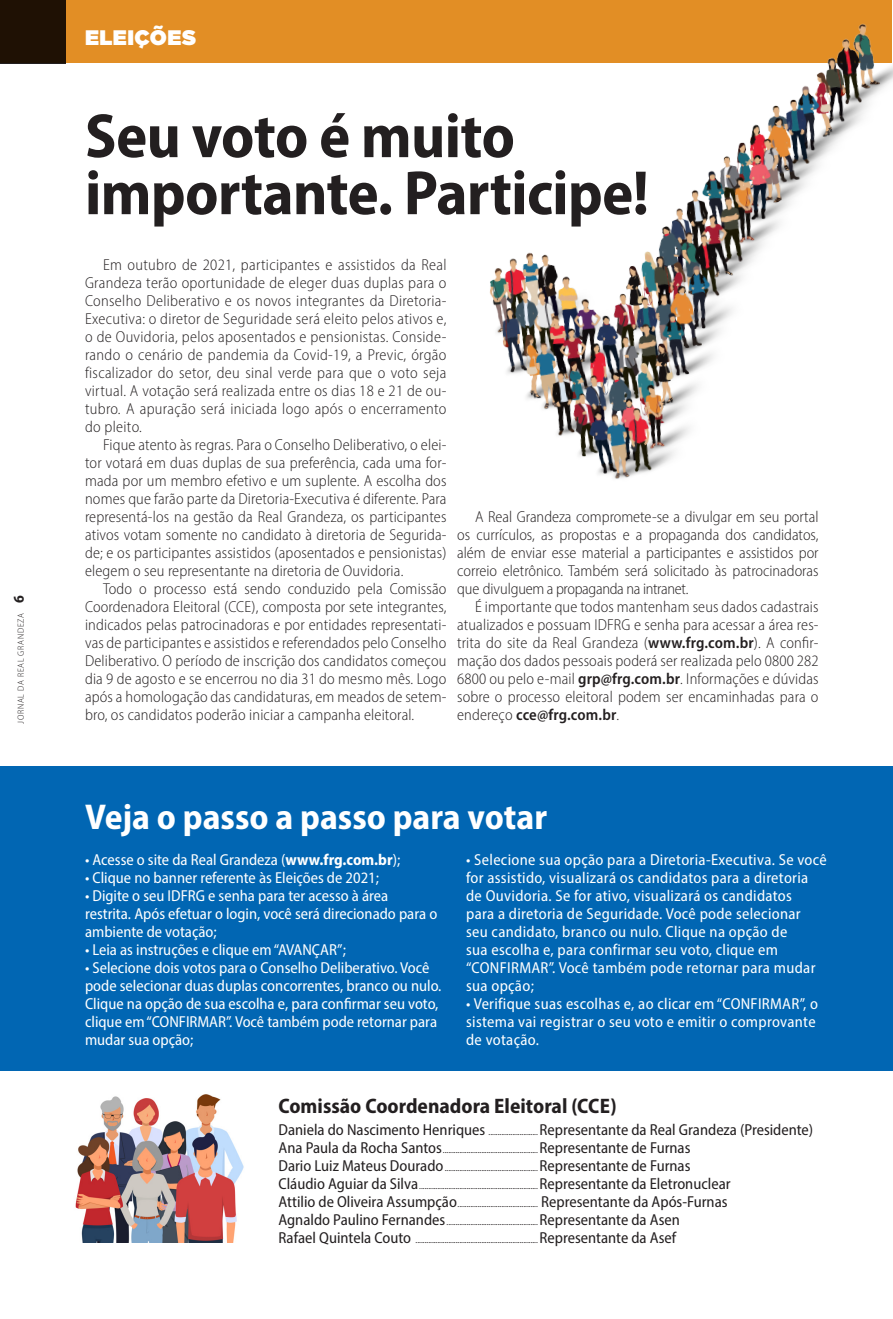
<style>
.page{position:relative;width:893px;height:1319px;background:#fff}
.page>*{position:absolute;margin:0;border:0;box-sizing:border-box;transform-origin:0 0}
._1_TITULO{font:700 semi-condensed 63px "Myriad Pro";letter-spacing:-.01em;color:#231f20}
._1_TEXTO_BOX_VAZADO{font:700 semi-condensed 36px "Myriad Pro";color:#fff}
._1_TIT_PEQ{font:700 semi-condensed 21px "Myriad Pro";color:#231f20}
._1_RUBRICA{font:900 21px "Gotham";letter-spacing:.025em;color:#fff}
._1_TEXTO{font:300 semi-condensed 15.9px/18px "Myriad Pro";letter-spacing:.01em;color:#231f20;text-align:justify}
._1_TEXTO_BOX_VAZADO-2{font:semi-condensed 15.9px/18px "Myriad Pro";letter-spacing:.005em;color:#fff}
._1_TEXTO_BOX_VAZADO-3{font:semi-condensed 15.9px "Myriad Pro";color:#231f20}
._1_TEXTO_BOX_VAZADO-4{font:semi-condensed 9px "Myriad Pro";color:#231f20}
.t1{font:300 semi-condensed 9px "Myriad Pro";letter-spacing:.08em;color:#231f20}
.s1{font-weight:700;font-size:15px}
.s2{font-weight:600}
.s3{font-weight:700}
.s4{font-size:9px}
.s5{font-size:15.9px}
</style>
<div class="page">
<div style="left:0;top:0;width:892px;height:63px;background:#e28e25"></div>
<div style="left:0;top:0;width:66px;height:64px;background:#1f1104"></div>
<div style="left:0;top:766px;width:893px;height:305px;background:#0166b3"></div>
<img style="left:75px;top:1094px;width:169px;height:148px">
<img style="left:489px;top:23px;width:404px;height:456px">
<p class="t1" style="left:15px;top:723px;width:130px;rotate:-90deg">JORNAL DA REAL GRANDEZA <span class="s1">6</span></p>
<p class="_1_RUBRICA" style="left:85px;top:22px;width:112px">ELEIÇÕES</p>
<p class="_1_TITULO" style="left:85px;top:95px;width:431px">Seu voto é muito</p>
<p class="_1_TITULO" style="left:85px;top:152px;width:565px">importante. Participe!</p>
<p class="_1_TEXTO" style="left:85px;top:256px;width:363px;text-indent:18px">Em outubro de 2021, participantes e assistidos da Real Grandeza terão oportunidade de eleger duas duplas para o Conselho Deliberativo e os novos integrantes da Diretoria-Executiva: o diretor de Seguridade será eleito pelos ativos e, o de Ouvidoria, pelos aposentados e pensionistas. Conside&shy;rando o cenário de pandemia da Covid-19, a Previc, órgão fiscalizador do setor, deu sinal verde para que o voto seja virtual. A votação será realizada entre os dias 18 e 21 de ou&shy;tubro. A apuração será iniciada logo após o encerramento do pleito.</p>
<p class="_1_TEXTO" style="left:85px;top:436px;width:363px;text-indent:18px">Fique atento às regras. Para o Conselho Deliberativo, o elei&shy;tor votará em duas duplas de sua preferência, cada uma for&shy;mada por um membro efetivo e um suplente. A escolha dos nomes que farão parte da Diretoria-Executiva é diferente. Para representá-los na gestão da Real Grandeza, os participantes ativos votam somente no candidato à diretoria de Segurida&shy;de; e os participantes assistidos (aposentados e pensionistas) elegem o seu representante na diretoria de Ouvidoria.</p>
<p class="_1_TEXTO" style="left:85px;top:580px;width:363px;text-indent:18px">Todo o processo está sendo conduzido pela Comissão Coordenadora Eleitoral (CCE), composta por sete integrantes, indicados pelas patrocinadoras e por entidades representati&shy;vas de participantes e assistidos e referendados pelo Conselho Deliberativo. O período de inscrição dos candidatos começou dia 9 de agosto e se encerrou no dia 31 do mesmo mês. Logo após a homologação das candidaturas, em meados de setem&shy;bro, os candidatos poderão iniciar a campanha eleitoral.</p>
<p class="_1_TEXTO" style="left:457px;top:508px;width:363px;text-indent:18px">A Real Grandeza compromete-se a divulgar em seu portal os currículos, as propostas e a propaganda dos candidatos, além de enviar esse material a participantes e assistidos por correio eletrônico. Também será solicitado às patrocinadoras que divulguem a propaganda na intranet.</p>
<p class="_1_TEXTO" style="left:457px;top:598px;width:363px;text-indent:18px">É importante que todos mantenham seus dados cadastrais atualizados e possuam IDFRG e senha para acessar a área res&shy;trita do site da Real Grandeza (<span class="s2">www.frg.com.br</span>). A confir&shy;mação dos dados pessoais poderá ser realizada pelo 0800 282<br>6800 ou pelo e-mail <span class="s2">grp@frg.com.br</span>. Informações e dúvidas sobre o processo eleitoral podem ser encaminhadas para o endereço <span class="s2">cce@frg.com.br</span>.</p>
<p class="_1_TEXTO_BOX_VAZADO" style="left:85px;top:793px;width:464px">Veja o passo a passo para votar</p>
<p class="_1_TEXTO_BOX_VAZADO-2" style="left:85px;top:849px;width:317px">• Acesse o site da Real Grandeza (<span class="s3">www.frg.com.br</span>);</p>
<p class="_1_TEXTO_BOX_VAZADO-2" style="left:85px;top:867px;width:295px">• Clique no banner referente às Eleições de 2021;</p>
<p class="_1_TEXTO_BOX_VAZADO-2" style="left:85px;top:885px;width:354px">• Digite o seu IDFRG e senha para ter acesso à área restrita. Após efetuar o login, você será direcionado para o ambiente de votação;</p>
<p class="_1_TEXTO_BOX_VAZADO-2" style="left:85px;top:939px;width:262px">• Leia as instruções e clique em “AVANÇAR”;</p>
<p class="_1_TEXTO_BOX_VAZADO-2" style="left:85px;top:957px;width:358px">• Selecione dois votos para o Conselho Deliberativo. Você pode selecionar duas duplas concorrentes, branco ou nulo.<br>Clique na opção de sua escolha e, para confirmar seu voto, clique em “CONFIRMAR”. Você também pode retornar para mudar sua opção;</p>
<p class="_1_TEXTO_BOX_VAZADO-2" style="left:466px;top:849px;width:362px">• Selecione sua opção para a Diretoria-Executiva. Se você for assistido, visualizará os candidatos para a diretoria de Ouvidoria. Se for ativo, visualizará os candidatos<br>para a diretoria de Seguridade. Você pode selecionar<br>seu candidato, branco ou nulo. Clique na opção de<br>sua escolha e, para confirmar seu voto, clique em “CONFIRMAR”. Você também pode retornar para mudar sua opção;</p>
<p class="_1_TEXTO_BOX_VAZADO-2" style="left:466px;top:993px;width:353px">• Verifique suas escolhas e, ao clicar em “CONFIRMAR”, o sistema vai registrar o seu voto e emitir o comprovante de votação.</p>
<p class="_1_TIT_PEQ" style="left:279px;top:1092px;width:340px">Comissão Coordenadora Eleitoral (CCE)</p>
<p class="_1_TEXTO_BOX_VAZADO-3" style="left:279px;top:1119px;width:536px">Daniela do Nascimento Henriques <span class="s4">...........................</span> Representante da Real Grandeza (Presidente)</p>
<p class="_1_TEXTO_BOX_VAZADO-4" style="left:279px;top:1143px;width:413px"><span class="s5">Ana Paula da Rocha Santos</span>.................................................... <span class="s5">Representante de Furnas</span></p>
<p class="_1_TEXTO_BOX_VAZADO-4" style="left:279px;top:1161px;width:413px"><span class="s5">Dario Luiz Mateus Dourado</span>................................................... <span class="s5">Representante de Furnas</span></p>
<p class="_1_TEXTO_BOX_VAZADO-4" style="left:279px;top:1179px;width:454px"><span class="s5">Cláudio Aguiar da Silva</span>................................................................. <span class="s5">Representante da Eletronuclear</span></p>
<p class="_1_TEXTO_BOX_VAZADO-3" style="left:279px;top:1191px;width:451px">Attilio de Oliveira Assumpção<span class="s4">............................................</span> Representante da Após-Furnas</p>
<p class="_1_TEXTO_BOX_VAZADO-4" style="left:279px;top:1215px;width:403px"><span class="s5">Agnaldo Paulino Fernandes</span>.................................................. <span class="s5">Representante da Asen</span></p>
<p class="_1_TEXTO_BOX_VAZADO-4" style="left:279px;top:1233px;width:399px"><span class="s5">Rafael Quintela Couto</span> ................................................................... <span class="s5">Representante da Asef</span></p>
</div>
